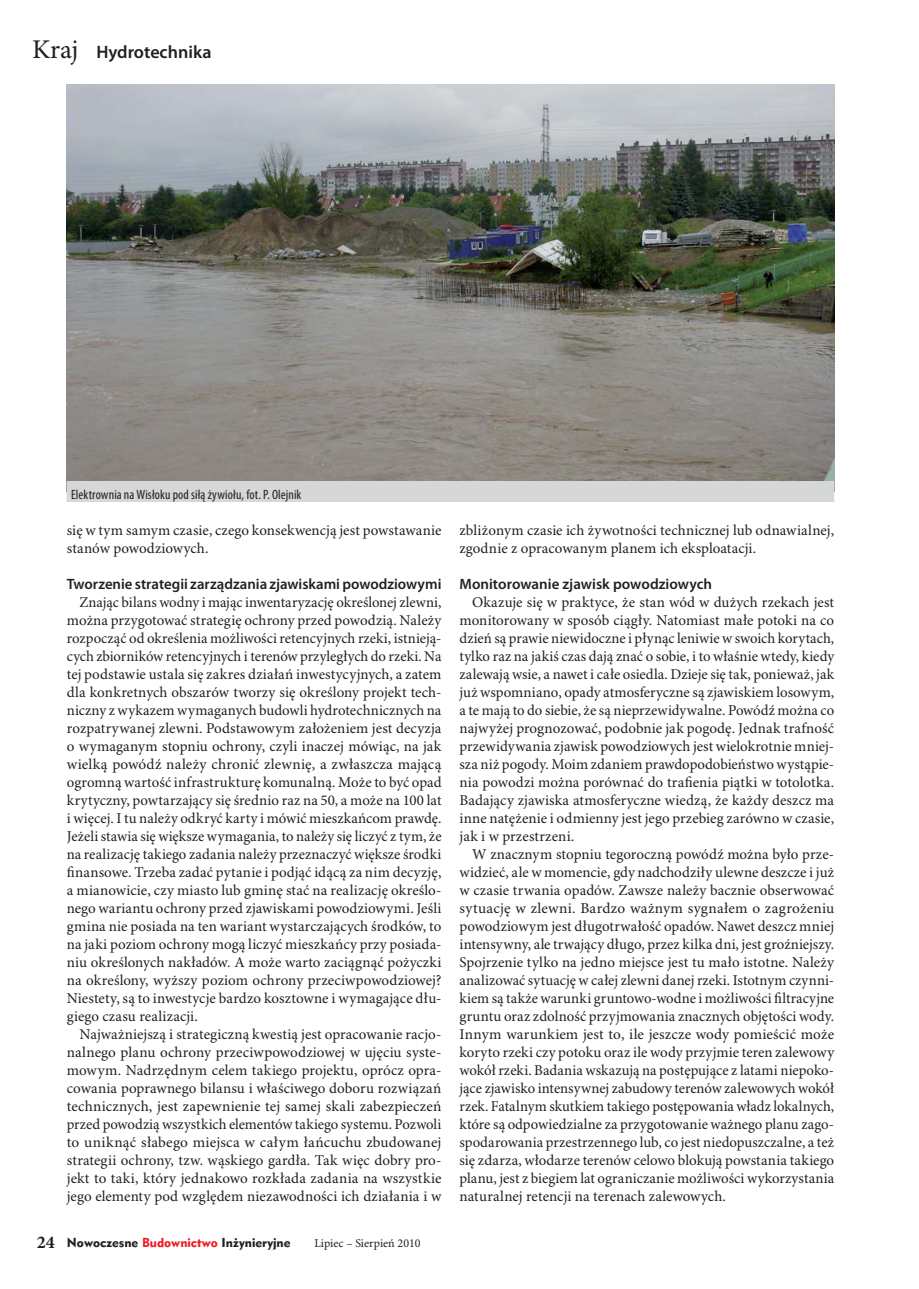
<style>
.page{position:relative;width:919px;height:1289px;background:#fff}
.page>*{position:absolute;margin:0;border:0;box-sizing:border-box;transform-origin:0 0}
.t1{font:600 18px "Myriad Pro";color:#231f20}
.t2{font:15px/18px "Minion Pro";letter-spacing:.01em;color:#231f20;text-align:justify}
.t3{font:600 15px "Myriad Pro";color:#231f20}
.t4{font:condensed 13.5px "Myriad Pro";letter-spacing:.01em;color:#231f20}
.t5{font:12px "Geometr 415 Blk PL";color:#231f20}
.t6{font:12px "Minion Pro";color:#231f20}
.s1{font-family:"Minion Pro";font-weight:400;font-size:27px}
.s2{font-family:"Minion Pro";font-weight:700;font-size:18px}
.s3{color:#ed1c24}
</style>
<div class="page">
<img style="left:67px;top:85px;width:767px;height:396px">
<div style="left:67px;top:481px;width:767px;height:21px;background:#d5d7d8"></div>
<p class="t1" style="left:32px;top:45px;width:181px"><span class="s1">Kraj</span> Hydrotechnika</p>
<p class="t4" style="left:71px;top:489px;width:232px">Elektrownia na Wisłoku pod siłą żywiołu, fot. P. Olejnik</p>
<p class="t2" style="left:67px;top:522px;width:376px">się w tym samym czasie, czego konsekwencją jest powstawanie stanów powodziowych.</p>
<p class="t3" style="left:67px;top:578px;width:376px">Tworzenie strategii zarządzania zjawiskami powodziowymi</p>
<p class="t2" style="left:67px;top:594px;width:376px;text-indent:13px">Znając bilans wodny i mając inwentaryzację określonej zlewni, można przygotować strategię ochrony przed powodzią. Należy rozpocząć od określenia możliwości retencyjnych rzeki, istnieją&shy;cych zbiorników retencyjnych i terenów przyległych do rzeki. Na tej podstawie ustala się zakres działań inwestycyjnych, a zatem dla konkretnych obszarów tworzy się określony projekt tech&shy;niczny z wykazem wymaganych budowli hydrotechnicznych na rozpatrywanej zlewni. Podstawowym założeniem jest decyzja o wymaganym stopniu ochrony, czyli inaczej mówiąc, na jak wielką powódź należy chronić zlewnię, a zwłaszcza mającą ogromną wartość infrastrukturę komunalną. Może to być opad krytyczny, powtarzający się średnio raz na 50, a może na 100 lat i więcej. I tu należy odkryć karty i mówić mieszkańcom prawdę.<br>Jeżeli stawia się większe wymagania, to należy się liczyć z tym, że na realizację takiego zadania należy przeznaczyć większe środki finansowe. Trzeba zadać pytanie i podjąć idącą za nim decyzję, a mianowicie, czy miasto lub gminę stać na realizację określo&shy;nego wariantu ochrony przed zjawiskami powodziowymi. Jeśli gmina nie posiada na ten wariant wystarczających środków, to na jaki poziom ochrony mogą liczyć mieszkańcy przy posiada&shy;niu określonych nakładów. A może warto zaciągnąć pożyczki na określony, wyższy poziom ochrony przeciwpowodziowej?<br>Niestety, są to inwestycje bardzo kosztowne i wymagające dłu&shy;giego czasu realizacji.</p>
<p class="t2" style="left:67px;top:1026px;width:376px;text-indent:13px">Najważniejszą i strategiczną kwestią jest opracowanie racjo&shy;nalnego planu ochrony przeciwpowodziowej w ujęciu syste&shy;mowym. Nadrzędnym celem takiego projektu, oprócz opra&shy;cowania poprawnego bilansu i właściwego doboru rozwiązań technicznych, jest zapewnienie tej samej skali zabezpieczeń przed powodzią wszystkich elementów takiego systemu. Pozwoli to uniknąć słabego miejsca w całym łańcuchu zbudowanej strategii ochrony, tzw. wąskiego gardła. Tak więc dobry pro&shy;jekt to taki, który jednakowo rozkłada zadania na wszystkie jego elementy pod względem niezawodności ich działania i w</p>
<p class="t5" style="left:37px;top:1236px;width:255px"><span class="s2">24</span> Nowoczesne <span class="s3">Budownictwo</span> Inżynieryjne</p>
<p class="t6" style="left:314px;top:1238px;width:108px">Lipiec – Sierpień 2010</p>
<p class="t2" style="left:459px;top:522px;width:376px">zbliżonym czasie ich żywotności technicznej lub odnawialnej, zgodnie z opracowanym planem ich eksploatacji.</p>
<p class="t3" style="left:459px;top:578px;width:254px">Monitorowanie zjawisk powodziowych</p>
<p class="t2" style="left:459px;top:594px;width:376px;text-indent:13px">Okazuje się w praktyce, że stan wód w dużych rzekach jest monitorowany w sposób ciągły. Natomiast małe potoki na co dzień są prawie niewidoczne i płynąc leniwie w swoich korytach, tylko raz na jakiś czas dają znać o sobie, i to właśnie wtedy, kiedy zalewają wsie, a nawet i całe osiedla. Dzieje się tak, ponieważ, jak już wspomniano, opady atmosferyczne są zjawiskiem losowym, a te mają to do siebie, że są nieprzewidywalne. Powódź można co najwyżej prognozować, podobnie jak pogodę. Jednak trafność przewidywania zjawisk powodziowych jest wielokrotnie mniej&shy;sza niż pogody. Moim zdaniem prawdopodobieństwo wystąpie&shy;nia powodzi można porównać do trafienia piątki w totolotka.<br>Badający zjawiska atmosferyczne wiedzą, że każdy deszcz ma inne natężenie i odmienny jest jego przebieg zarówno w czasie, jak i w przestrzeni.</p>
<p class="t2" style="left:459px;top:846px;width:376px;text-indent:13px">W znacznym stopniu tegoroczną powódź można było prze&shy;widzieć, ale w momencie, gdy nadchodziły ulewne deszcze i już w czasie trwania opadów. Zawsze należy bacznie obserwować sytuację w zlewni. Bardzo ważnym sygnałem o zagrożeniu powodziowym jest długotrwałość opadów. Nawet deszcz mniej intensywny, ale trwający długo, przez kilka dni, jest groźniejszy.<br>Spojrzenie tylko na jedno miejsce jest tu mało istotne. Należy analizować sytuację w całej zlewni danej rzeki. Istotnym czynni&shy;kiem są także warunki gruntowo-wodne i możliwości filtracyjne gruntu oraz zdolność przyjmowania znacznych objętości wody.<br>Innym warunkiem jest to, ile jeszcze wody pomieścić może koryto rzeki czy potoku oraz ile wody przyjmie teren zalewowy wokół rzeki. Badania wskazują na postępujące z latami niepoko&shy;jące zjawisko intensywnej zabudowy terenów zalewowych wokół rzek. Fatalnym skutkiem takiego postępowania władz lokalnych, które są odpowiedzialne za przygotowanie ważnego planu zago&shy;spodarowania przestrzennego lub, co jest niedopuszczalne, a też się zdarza, włodarze terenów celowo blokują powstania takiego planu, jest z biegiem lat ograniczanie możliwości wykorzystania naturalnej retencji na terenach zalewowych.</p>
</div>
